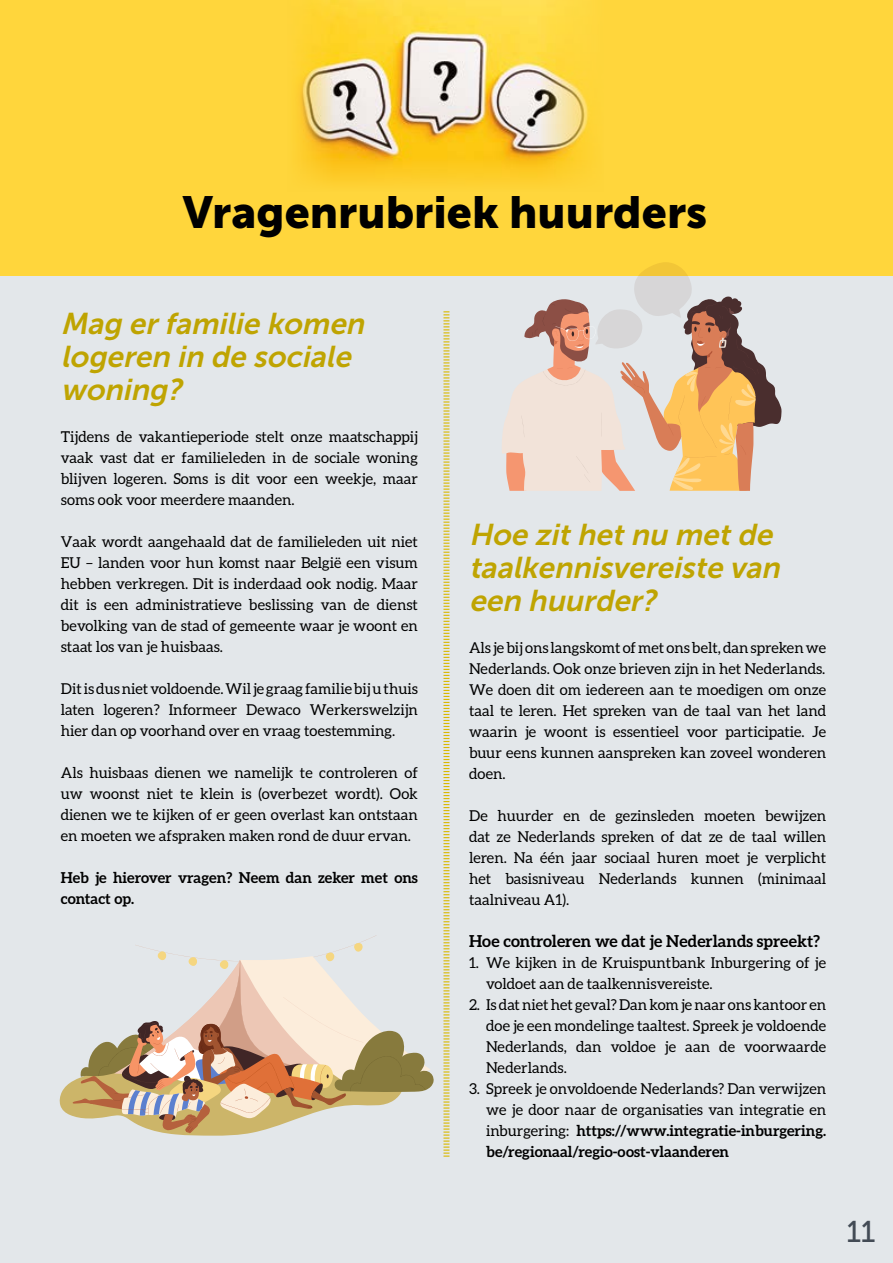
<style>
.page{position:relative;width:893px;height:1263px;background:#fff}
.page>*{position:absolute;margin:0;border:0;box-sizing:border-box;transform-origin:0 0}
.t1{font:44.7px "Museo Sans 900";color:#000}
.t2{font:italic 30px/33px "Museo Sans 700";color:#bfa401}
.t3{font:30px "Museo Sans 500";color:#434b55}
.t4{font:700 16.5px "Aleo";color:#000}
.t5{font:15px/21px "Aleo";color:#000;text-align:justify}
.t6{font:700 15px/21px "Aleo";color:#000}
.s1{font-weight:700}
</style>
<div class="page">
<div style="left:1px;top:0;width:892px;height:1263px;background:#e3e7ea"></div>
<div style="left:0;top:43px;width:893px;height:233px;background:#ffd63c"></div>
<div style="left:0;top:0;width:893px;height:191px;background:#ffd63c"></div>
<img style="left:297px;top:0;width:293px;height:184px">
<svg style="left:443px;top:311px;width:7px;height:846px"></svg>
<svg style="left:59px;top:935px;width:375px;height:201px"></svg>
<svg style="left:502px;top:262px;width:279px;height:229px"></svg>
<h1 class="t1" style="left:183px;top:186px;width:526px">Vragenrubriek huurders</h1>
<h2 class="t2" style="left:61px;top:307px;width:312px">Mag erfamilie komen logeren in de sociale woning?</h2>
<p class="t5" style="left:61px;top:426px;width:359px">Tijdens de vakantieperiode stelt onze maatschappij vaak vast dat er familieleden in de sociale woning blijven logeren. Soms is dit voor een weekje, maar soms ook voor meerdere maanden.</p>
<p class="t5" style="left:61px;top:531px;width:359px">Vaak wordt aangehaald dat de familieleden uit niet EU – landen voor hun komst naar België een visum hebben verkregen. Dit is inderdaad ook nodig. Maar dit is een administratieve beslissing van de dienst bevolking van de stad of gemeente waar je woont en staat los van je huisbaas.</p>
<p class="t5" style="left:61px;top:678px;width:359px">Dit is dus niet voldoende. Wil je graag familie bij u thuis laten logeren? Informeer Dewaco Werkerswelzijn hier dan op voorhand over en vraag toestemming.</p>
<p class="t5" style="left:61px;top:762px;width:359px">Als huisbaas dienen we namelijk te controleren of uw woonst niet te klein is (overbezet wordt). Ook dienen we te kijken of er geen overlast kan ontstaan en moeten we afspraken maken rond de duur ervan.</p>
<p class="t6" style="left:61px;top:867px;width:359px">Heb je hierover vragen? Neem dan zeker met ons contact op.</p>
<h2 class="t2" style="left:469px;top:518px;width:319px">Hoe zithetnu metde taalkennisvereiste van een huurder?</h2>
<p class="t5" style="left:469px;top:637px;width:359px">Als je bij ons langskomt of met ons belt, dan spreken we Nederlands. Ook onze brieven zijn in het Nederlands.<br>We doen dit om iedereen aan te moedigen om onze taal te leren. Het spreken van de taal van het land waarin je woont is essentieel voor participatie. Je buur eens kunnen aanspreken kan zoveel wonderen doen.</p>
<p class="t5" style="left:469px;top:805px;width:359px">De huurder en de gezinsleden moeten bewijzen dat ze Nederlands spreken of dat ze de taal willen leren. Na één jaar sociaal huren moet je verplicht het basisniveau Nederlands kunnen (minimaal taalniveau A1).</p>
<p class="t4" style="left:469px;top:931px;width:353px">Hoe controleren we dat je Nederlands spreekt?</p>
<p class="t5" style="left:486px;top:952px;width:342px;text-indent:-17px">1. We kijken in de Kruispuntbank Inburgering of je voldoet aan de taalkennisvereiste.</p>
<p class="t5" style="left:486px;top:994px;width:342px;text-indent:-17px">2. Is dat niet het geval? Dan kom je naar ons kantoor en doe je een mondelinge taaltest. Spreek je voldoende Nederlands, dan voldoe je aan de voorwaarde Nederlands.</p>
<p class="t5" style="left:486px;top:1078px;width:342px;text-indent:-17px">3. Spreek je onvoldoende Nederlands? Dan verwijzen we je door naar de organisaties van integratie en inburgering: <span class="s1">https://www.integratie-inburgering. be/regionaal/regio-oost-vlaanderen</span></p>
<h2 class="t3" style="left:847px;top:1215px;width:31px">11</h2>
</div>
